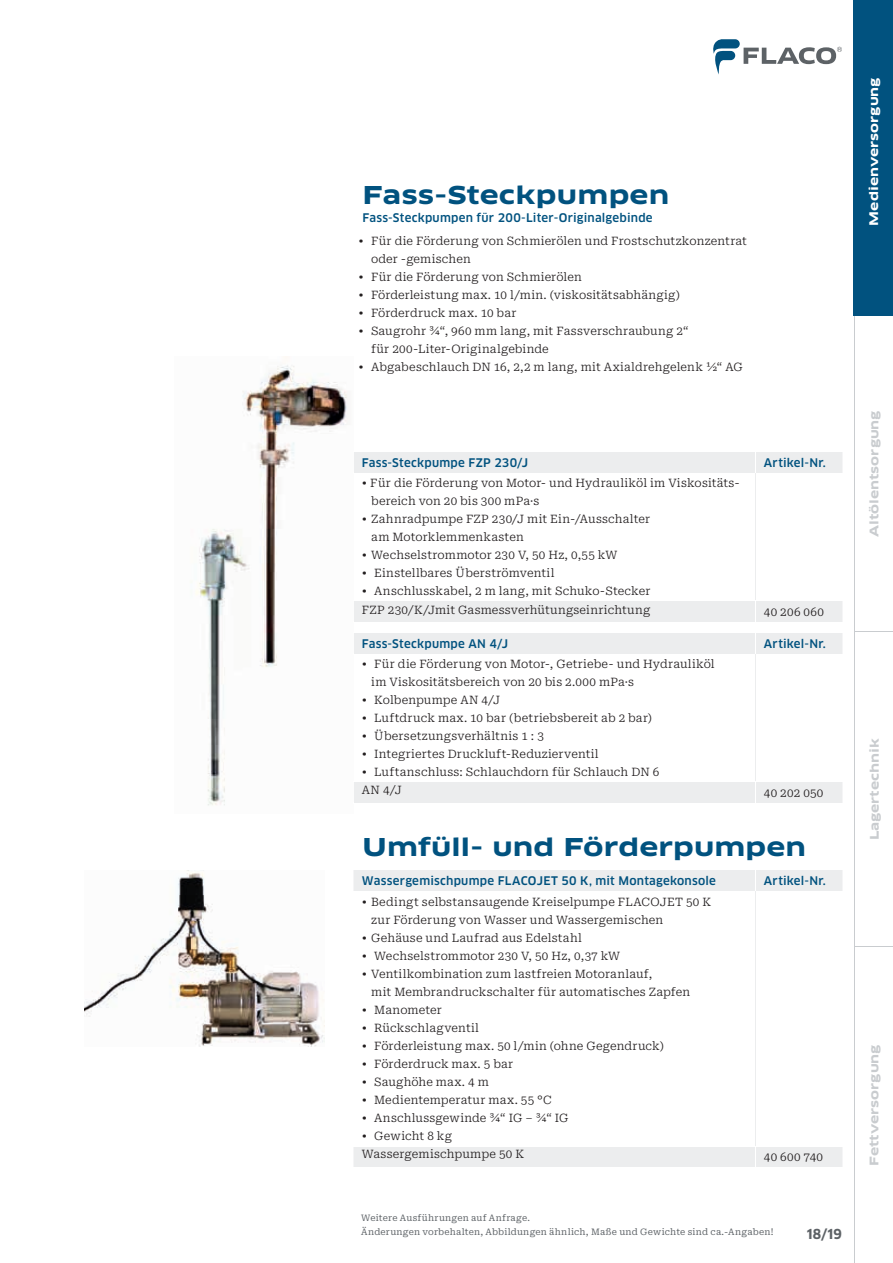
<style>
.page{position:relative;width:893px;height:1263px;background:#fff}
.page>*{position:absolute;margin:0;border:0;box-sizing:border-box;transform-origin:0 0}
.t1{font:700 24px "Clan OT Extd";letter-spacing:.005em;color:#01527f}
.t2{font:700 13.5px "Clan OT";color:#5d6266}
.t3{font:300 11.7px/18px "Roboto Serif";letter-spacing:.01em;color:#231f20}
.t4{font:500 11.7px "Clan OT";letter-spacing:.02em;color:#01527f}
.t5{font:700 11.7px "Clan OT Extd";color:#c9cccf}
.t6{font:700 11.7px "Clan OT Extd";color:#fff}
.t7{font:9px/13.5px "Roboto Serif";letter-spacing:.02em;color:#5d6266}
</style>
<div class="page">
<svg style="left:713px;top:39px;width:129px;height:36px"></svg>
<div style="left:854px;top:0;width:39px;height:316px;background:#01527f"></div>
<hr style="left:854px;top:317px;width:1px;height:946px;background:#c9cccf">
<hr style="left:855px;top:947px;width:38px;height:1px;background:#c9cccf">
<hr style="left:855px;top:631px;width:38px;height:1px;background:#c9cccf">
<div style="left:354px;top:452px;width:488px;height:170px;background:#ecedee"></div>
<svg style="left:354px;top:474px;width:488px;height:126px"></svg>
<svg style="left:755px;top:452px;width:1px;height:21px"></svg>
<hr style="left:353px;top:473px;width:402px;height:1px;background:#fff">
<hr style="left:755px;top:473px;width:87px;height:1px;background:#fff">
<hr style="left:353px;top:600px;width:402px;height:1px;background:#fff">
<hr style="left:755px;top:600px;width:87px;height:1px;background:#fff">
<hr style="left:755px;top:473px;width:1px;height:127px;background:#ecedee">
<svg style="left:755px;top:601px;width:1px;height:21px"></svg>
<div style="left:354px;top:870px;width:488px;height:297px;background:#ecedee"></div>
<svg style="left:354px;top:892px;width:488px;height:254px"></svg>
<svg style="left:755px;top:870px;width:1px;height:21px"></svg>
<hr style="left:353px;top:891px;width:402px;height:1px;background:#fff">
<hr style="left:755px;top:891px;width:87px;height:1px;background:#fff">
<hr style="left:353px;top:1146px;width:402px;height:1px;background:#fff">
<hr style="left:755px;top:1146px;width:87px;height:1px;background:#fff">
<hr style="left:755px;top:891px;width:1px;height:255px;background:#ecedee">
<svg style="left:755px;top:1147px;width:1px;height:20px"></svg>
<div style="left:354px;top:633px;width:488px;height:170px;background:#ecedee"></div>
<svg style="left:354px;top:655px;width:488px;height:126px"></svg>
<svg style="left:755px;top:633px;width:1px;height:21px"></svg>
<hr style="left:353px;top:654px;width:402px;height:1px;background:#fff">
<hr style="left:755px;top:654px;width:87px;height:1px;background:#fff">
<hr style="left:353px;top:781px;width:402px;height:1px;background:#fff">
<hr style="left:755px;top:781px;width:87px;height:1px;background:#fff">
<hr style="left:755px;top:654px;width:1px;height:127px;background:#ecedee">
<svg style="left:755px;top:782px;width:1px;height:21px"></svg>
<img style="left:84px;top:870px;width:240px;height:176px">
<img style="left:196px;top:365px;width:152px;height:441px">
<h1 class="t1" style="left:363px;top:181px;width:308px">Fass-Steckpumpen</h1>
<p class="t4" style="left:363px;top:211px;width:292px">Fass-Steckpumpen für 200-Liter-Originalgebinde</p>
<p class="t3" style="left:371px;top:231px;width:378px;text-indent:-12px">• Für die Förderung von Schmierölen und Frostschutzkonzentrat oder -gemischen</p>
<p class="t3" style="left:359px;top:267px;width:225px">• Für die Förderung von Schmierölen</p>
<p class="t3" style="left:359px;top:285px;width:323px">• Förderleistung max. 10 l/min. (viskositätsabhängig)</p>
<p class="t3" style="left:359px;top:303px;width:159px">• Förderdruck max. 10 bar</p>
<p class="t3" style="left:371px;top:321px;width:319px;text-indent:-12px">• Saugrohr ¾“, 960 mm lang, mit Fassverschraubung 2“ für 200-Liter-Originalgebinde</p>
<p class="t3" style="left:359px;top:357px;width:386px">• Abgabeschlauch DN 16, 2,2 m lang, mit Axialdrehgelenk ½“ AG</p>
<p class="t4" style="left:362px;top:456px;width:168px">Fass-Steckpumpe FZP 230/J</p>
<p class="t4" style="left:764px;top:456px;width:64px">Artikel-Nr.</p>
<p class="t3" style="left:371px;top:473px;width:370px;text-indent:-9px">• Für die Förderung von Motor- und Hydrauliköl im Viskositäts&shy;bereich von 20 bis 300 mPa·s</p>
<p class="t3" style="left:371px;top:509px;width:281px;text-indent:-9px">• Zahnradpumpe FZP 230/J mit Ein-/Ausschalter am Motorklemmenkasten</p>
<p class="t3" style="left:362px;top:545px;width:257px">• Wechselstrommotor 230 V, 50 Hz, 0,55 kW</p>
<p class="t3" style="left:362px;top:563px;width:194px">• Einstellbares Überströmventil</p>
<p class="t3" style="left:362px;top:581px;width:290px">• Anschlusskabel, 2 m lang, mit Schuko-Stecker<br>FZP 230/K/Jmit Gasmessverhütungseinrichtung</p>
<p class="t3" style="left:764px;top:602px;width:62px">40 206 060</p>
<p class="t4" style="left:362px;top:637px;width:148px">Fass-Steckpumpe AN 4/J</p>
<p class="t4" style="left:764px;top:637px;width:64px">Artikel-Nr.</p>
<p class="t3" style="left:371px;top:654px;width:345px;text-indent:-9px">• Für die Förderung von Motor-, Getriebe- und Hydrauliköl im Viskositätsbereich von 20 bis 2.000 mPa·s</p>
<p class="t3" style="left:362px;top:690px;width:140px">• Kolbenpumpe AN 4/J</p>
<p class="t3" style="left:362px;top:708px;width:292px">• Luftdruck max. 10 bar (betriebsbereit ab 2 bar)</p>
<p class="t3" style="left:362px;top:726px;width:183px">• Übersetzungsverhältnis 1 : 3</p>
<p class="t3" style="left:362px;top:744px;width:238px">• Integriertes Druckluft-Reduzierventil</p>
<p class="t3" style="left:362px;top:763px;width:299px;line-height:17.2px">• Luftanschluss: Schlauchdorn für Schlauch DN 6<br>AN 4/J</p>
<p class="t3" style="left:764px;top:783px;width:61px">40 202 050</p>
<h1 class="t1" style="left:363px;top:833px;width:445px">Umfüll- und Förderpumpen</h1>
<p class="t4" style="left:362px;top:874px;width:356px">Wassergemischpumpe FLACOJET 50 K, mit Montagekonsole</p>
<p class="t4" style="left:764px;top:874px;width:64px">Artikel-Nr.</p>
<p class="t3" style="left:371px;top:892px;width:341px;text-indent:-9px">• Bedingt selbstansaugende Kreiselpumpe FLACOJET 50 K zur Förderung von Wasser und Wassergemischen</p>
<p class="t3" style="left:362px;top:928px;width:221px">• Gehäuse und Laufrad aus Edelstahl</p>
<p class="t3" style="left:362px;top:946px;width:260px">• Wechselstrommotor 230 V, 50 Hz, 0,37 kW</p>
<p class="t3" style="left:371px;top:964px;width:320px;text-indent:-9px">• Ventilkombination zum lastfreien Motoranlauf,<br>mit Membrandruckschalter für automatisches Zapfen</p>
<p class="t3" style="left:362px;top:1000px;width:81px">• Manometer</p>
<p class="t3" style="left:362px;top:1018px;width:119px">• Rückschlagventil</p>
<p class="t3" style="left:362px;top:1036px;width:304px">• Förderleistung max. 50 l/min (ohne Gegendruck)</p>
<p class="t3" style="left:362px;top:1054px;width:153px">• Förderdruck max. 5 bar</p>
<p class="t3" style="left:362px;top:1072px;width:128px">• Saughöhe max. 4 m</p>
<p class="t3" style="left:362px;top:1090px;width:191px">• Medientemperatur max. 55 °C</p>
<p class="t3" style="left:362px;top:1108px;width:208px">• Anschlussgewinde ¾“ IG – ¾“ IG</p>
<p class="t3" style="left:362px;top:1126px;width:164px">• Gewicht 8 kg<br>Wassergemischpumpe 50 K</p>
<p class="t3" style="left:764px;top:1147px;width:61px">40 600 740</p>
<p class="t7" style="left:361px;top:1210px;width:414px">Weitere Ausführungen auf Anfrage.<br>Änderungen vorbehalten, Abbildungen ähnlich, Maße und Gewichte sind ca.-Angaben!</p>
<p class="t2" style="left:806px;top:1226px;width:37px">18/19</p>
<p class="t6" style="left:867px;top:225px;width:150px;rotate:-90deg">Medienversorgung</p>
<p class="t5" style="left:867px;top:537px;width:128px;rotate:-90deg">Altölentsorgung</p>
<p class="t5" style="left:867px;top:840px;width:103px;rotate:-90deg">Lagertechnik</p>
<p class="t5" style="left:867px;top:1166px;width:123px;rotate:-90deg">Fettversorgung</p>
</div>
